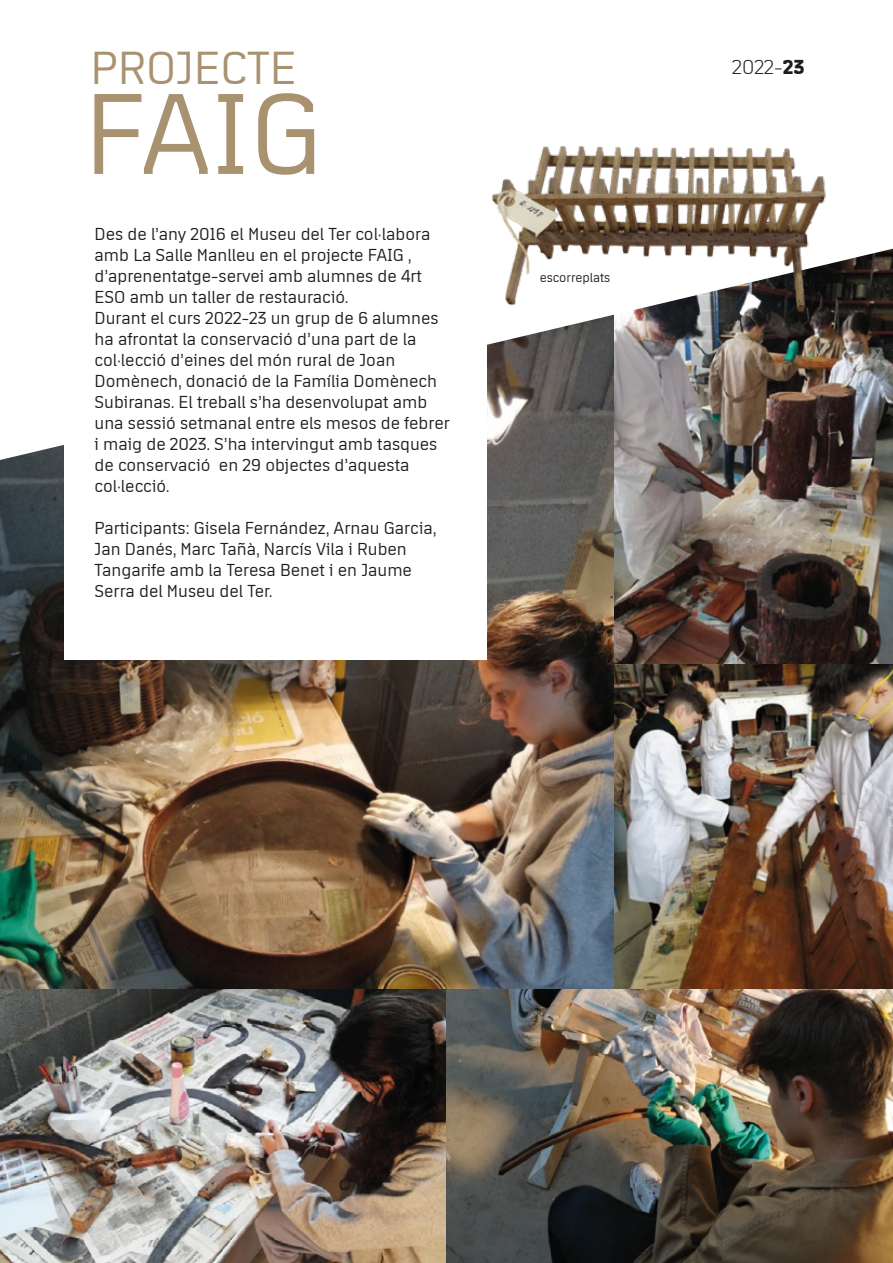
<style>
.page{position:relative;width:893px;height:1263px;background:#fff}
.page>*{position:absolute;margin:0;border:0;box-sizing:border-box;transform-origin:0 0}
.t1{font:119.25px "Tecnia";color:#a99270}
.t2{font:48.15px "Tecnia";color:#a99270}
.t3{font:300 21px "Tecnia";color:#1d1d1b}
.t4{font:18px/21px "Tecnia";color:#1d1d1b}
.t5{font:13.5px "Tecnia";color:#1d1d1b}
.s1{font-weight:700}
</style>
<div class="page">
<img style="left:0;top:460px;width:615px;height:529px">
<img style="left:615px;top:460px;width:278px;height:205px">
<img style="left:615px;top:665px;width:278px;height:324px">
<img style="left:0;top:248px;width:893px;height:212px">
<div style="left:64px;top:32px;width:422px;height:628px;background:#fff"></div>
<img style="left:0;top:989px;width:893px;height:274px">
<img style="left:486px;top:146px;width:358px;height:170px">
<h2 class="t2" style="left:91px;top:37px;width:207px">PROJECTE</h2>
<p class="t3" style="left:732px;top:54px;width:74px">2022-<span class="s1">23</span></p>
<h1 class="t1" style="left:84px;top:57px;width:241px">FAIG</h1>
<p class="t4" style="left:95px;top:223px;width:357px">Des de l’any 2016 el Museu del Ter col·labora amb La Salle Manlleu en el projecte FAIG , d’aprenentatge-servei amb alumnes de 4rt ESO amb un taller de restauració.<br>Durant el curs 2022-23 un grup de 6 alumnes ha afrontat la conservació d’una part de la col·lecció d’eines del món rural de Joan Domènech, donació de la Família Domènech Subiranas. El treball s’ha desenvolupat amb una sessió setmanal entre els mesos de febrer i maig de 2023. S’ha intervingut amb tasques de conservació en 29 objectes d’aquesta col·lecció.</p>
<p class="t4" style="left:95px;top:517px;width:344px">Participants: Gisela Fernández, Arnau Garcia, Jan Danés, Marc Tañà, Narcís Vila i Ruben Tangarife amb la Teresa Benet i en Jaume Serra del Museu del Ter.</p>
<p class="t5" style="left:540px;top:269px;width:72px">escorreplats</p>
</div>
